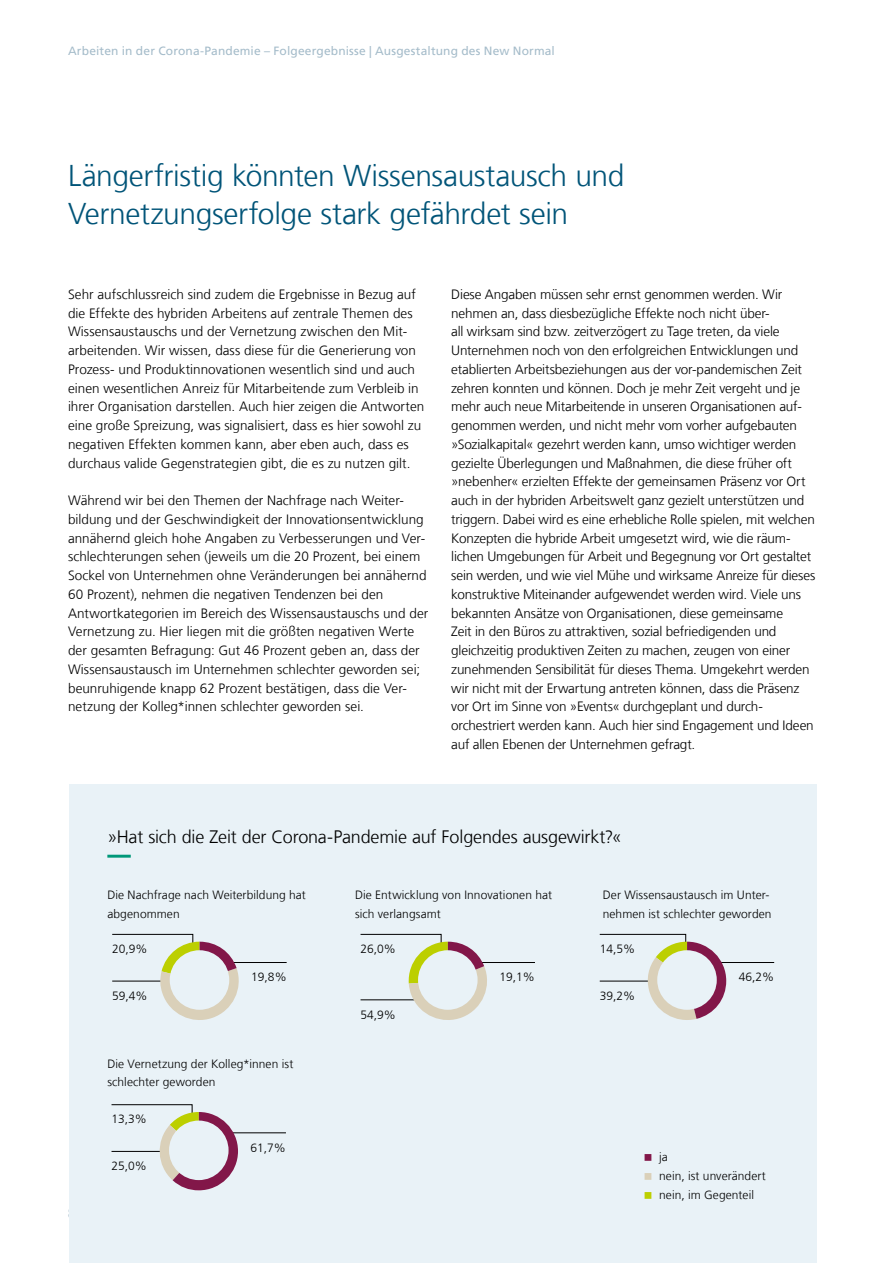
<style>
.page{position:relative;width:893px;height:1263px;background:#fff}
.page>*{position:absolute;margin:0;border:0;box-sizing:border-box;transform-origin:0 0}
.t1{font:300 30px/37.5px "Frutiger LT Com";letter-spacing:-.015em;color:#005478}
.t2{font:300 18px "Frutiger LT Com";letter-spacing:-.01em;color:#000}
.t3{font:300 13.5px/18.8px "Frutiger LT Com";letter-spacing:-.005em;color:#000}
.t4{font:700 13.5px "Frutiger LT Com";color:#a5bcca}
.t5{font:300 12px/18.8px "Frutiger LT Com";letter-spacing:.005em;color:#000}
.t6{font:12px "Frutiger LT Com";letter-spacing:.015em;color:#a5bcca}
</style>
<div class="page">
<div style="left:69px;top:785px;width:747px;height:478px;background:#e9f2f7"></div>
<svg style="left:107px;top:855px;width:24px;height:3px"></svg>
<hr style="left:230px;top:1132px;width:56px;height:1px;background:#000">
<svg style="left:111px;top:1104px;width:127px;height:86px"></svg>
<hr style="left:230px;top:962px;width:57px;height:1px;background:#000">
<svg style="left:112px;top:934px;width:127px;height:86px"></svg>
<hr style="left:479px;top:962px;width:56px;height:1px;background:#000">
<svg style="left:360px;top:934px;width:127px;height:86px"></svg>
<hr style="left:718px;top:962px;width:56px;height:1px;background:#000">
<svg style="left:599px;top:934px;width:127px;height:86px"></svg>
<p class="t6" style="left:68px;top:44px;width:488px">Arbeiten in der Corona-Pandemie – Folgeergebnisse | Ausgestaltung des New Normal</p>
<h1 class="t1" style="left:68px;top:157px;width:558px">Längerfristig könnten Wissensaustausch und<br>Vernetzungserfolge stark gefährdet sein</h1>
<p class="t3" style="left:68px;top:285px;width:358px">Sehr aufschlussreich sind zudem die Ergebnisse in Bezug auf die Effekte des hybriden Arbeitens auf zentrale Themen des Wissensaustauschs und der Vernetzung zwischen den Mit&shy;arbeitenden. Wir wissen, dass diese für die Generierung von Prozess- und Produktinnovationen wesentlich sind und auch einen wesentlichen Anreiz für Mitarbeitende zum Verbleib in ihrer Organisation darstellen. Auch hier zeigen die Antworten eine große Spreizung, was signalisiert, dass es hier sowohl zu negativen Effekten kommen kann, aber eben auch, dass es durchaus valide Gegenstrategien gibt, die es zu nutzen gilt.</p>
<p class="t3" style="left:68px;top:491px;width:362px">Während wir bei den Themen der Nachfrage nach Weiter&shy;bildung und der Geschwindigkeit der Innovationsentwicklung annähernd gleich hohe Angaben zu Verbesserungen und Ver&shy;schlechterungen sehen (jeweils um die 20 Prozent, bei einem Sockel von Unternehmen ohne Veränderungen bei annähernd 60 Prozent), nehmen die negativen Tendenzen bei den Antwortkategorien im Bereich des Wissensaustauschs und der Vernetzung zu. Hier liegen mit die größten negativen Werte der gesamten Befragung: Gut 46 Prozent geben an, dass der Wissensaustausch im Unternehmen schlechter geworden sei; beunruhigende knapp 62 Prozent bestätigen, dass die Ver&shy;netzung der Kolleg*innen schlechter geworden sei.</p>
<p class="t3" style="left:451px;top:285px;width:366px">Diese Angaben müssen sehr ernst genommen werden. Wir nehmen an, dass diesbezügliche Effekte noch nicht über-<br>all wirksam sind bzw. zeitverzögert zu Tage treten, da viele Unternehmen noch von den erfolgreichen Entwicklungen und etablierten Arbeitsbeziehungen aus der vor-pandemischen Zeit zehren konnten und können. Doch je mehr Zeit vergeht und je mehr auch neue Mitarbeitende in unseren Organisationen auf&shy;genommen werden, und nicht mehr vom vorher aufgebauten »Sozialkapital« gezehrt werden kann, umso wichtiger werden gezielte Überlegungen und Maßnahmen, die diese früher oft »nebenher« erzielten Effekte der gemeinsamen Präsenz vor Ort auch in der hybriden Arbeitswelt ganz gezielt unterstützen und triggern. Dabei wird es eine erhebliche Rolle spielen, mit welchen Konzepten die hybride Arbeit umgesetzt wird, wie die räum&shy;lichen Umgebungen für Arbeit und Begegnung vor Ort gestaltet sein werden, und wie viel Mühe und wirksame Anreize für dieses konstruktive Miteinander aufgewendet werden wird. Viele uns bekannten Ansätze von Organisationen, diese gemeinsame<br>Zeit in den Büros zu attraktiven, sozial befriedigenden und gleichzeitig produktiven Zeiten zu machen, zeugen von einer zunehmenden Sensibilität für dieses Thema. Umgekehrt werden wir nicht mit der Erwartung antreten können, dass die Präsenz vor Ort im Sinne von »Events« durchgeplant und durch&shy;orchestriert werden kann. Auch hier sind Engagement und Ideen auf allen Ebenen der Unternehmen gefragt.</p>
<h2 class="t2" style="left:107px;top:826px;width:516px">»Hat sich die Zeit der Corona-Pandemie auf Folgendes ausgewirkt?«</h2>
<p class="t4" style="left:68px;top:1205px;width:9px">8</p>
<p class="t5" style="left:107px;top:885px;width:200px">Die Nachfrage nach Weiterbildung hat abgenommen</p>
<p class="t5" style="left:112px;top:940px;width:37px">20,9%</p>
<p class="t5" style="left:112px;top:986px;width:37px">59,4%</p>
<p class="t5" style="left:251px;top:968px;width:37px">19,8%</p>
<p class="t5" style="left:112px;top:1052px;width:37px">13,3%</p>
<p class="t5" style="left:107px;top:1054px;width:187px">Die Vernetzung der Kolleg*innen ist schlechter geworden</p>
<p class="t5" style="left:112px;top:1110px;width:37px">13,3%</p>
<p class="t5" style="left:112px;top:1157px;width:37px">25,0%</p>
<p class="t5" style="left:251px;top:1138px;width:37px">61,7%</p>
<p class="t5" style="left:355px;top:885px;width:199px">Die Entwicklung von Innovationen hat sich verlangsamt</p>
<p class="t5" style="left:603px;top:885px;width:170px">Der Wissensaustausch im Unter&shy;nehmen ist schlechter geworden</p>
<p class="t5" style="left:361px;top:940px;width:37px">26,0%</p>
<p class="t5" style="left:360px;top:998px;width:37px">26,0%</p>
<p class="t5" style="left:361px;top:1005px;width:37px">54,9%</p>
<p class="t5" style="left:500px;top:968px;width:37px">19,1%</p>
<p class="t5" style="left:600px;top:940px;width:37px">14,5%</p>
<p class="t5" style="left:600px;top:986px;width:37px">39,2%</p>
<p class="t5" style="left:739px;top:968px;width:37px">46,2%</p>
<p class="t5" style="left:659px;top:1148px;width:108px">ja<br>nein, ist unverändert nein, im Gegenteil</p>
</div>
